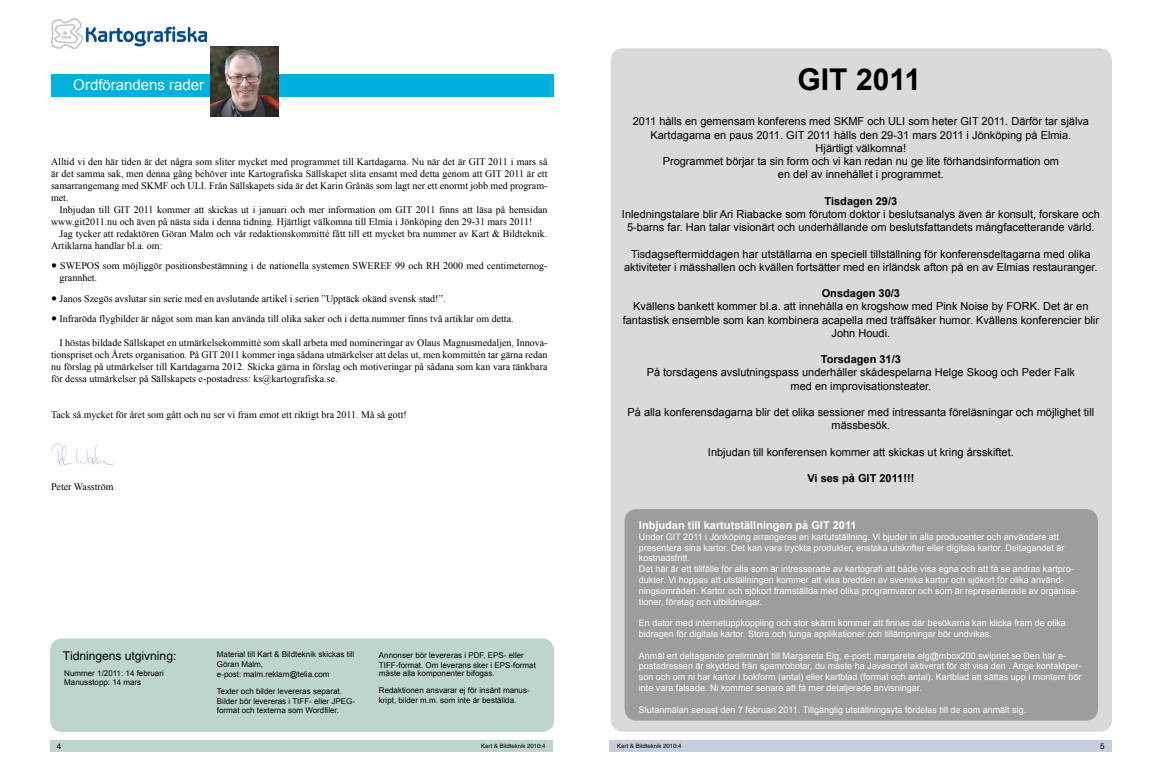
<style>
.page{position:relative;width:1163px;height:780px;background:#fff}
.page>*{position:absolute;margin:0;border:0;box-sizing:border-box;transform-origin:0 0}
.t1{font:700 30px "Arial";color:#000}
.t2{font:15px "Arial";color:#fff}
.t3{font:12px "Helvetica";color:#000}
.t4{font:11px/13.2px "Arial";color:#000;text-align:center}
.t5{font:700 11px "Arial";color:#000}
.t6{font:700 11px "Arial";color:#fff}
.t7{font:10px/12px "Times New Roman";color:#000}
.t8{font:9px/10.8px "Arial";color:#fff}
.t9{font:8px/9.6px "Arial";color:#000}
.t10{font:8px "Helvetica";color:#000}
.t11{font:6px "Helvetica";color:#000}
.s1{font-size:17px}
</style>
<div class="page">
<div style="left:610px;top:48px;width:501px;height:683px;background:#d9dadb;border-radius:12px"></div>
<div style="left:50px;top:739px;width:502px;height:12px;background:#bed5cc"></div>
<div style="left:50px;top:638px;width:504px;height:94px;background:#bed5cc;border-radius:12px"></div>
<img style="left:51px;top:18px;width:155px;height:30px">
<div style="left:51px;top:74px;width:502px;height:22px;background:#00b1e0"></div>
<div style="left:609px;top:739px;width:502px;height:12px;background:#c5cddf"></div>
<img style="left:211px;top:47px;width:67px;height:69px">
<img style="left:51px;top:443px;width:63px;height:23px">
<div style="left:624px;top:509px;width:473px;height:211px;background:#9c9d9e;border-radius:12px"></div>
<h2 class="t2" style="left:73px;top:75px;width:132px">Ordförandens rader</h2>
<p class="t7" style="left:51px;top:155px;width:498px;text-align:justify">Alltid vi den här tiden är det några som sliter mycket med programmet till Kartdagarna. Nu när det är GIT 2011 i mars så är det samma sak, men denna gång behöver inte Kartografiska Sällskapet slita ensamt med detta genom att GIT 2011 är ett samarrangemang med SKMF och ULI. Från Sällskapets sida är det Karin Grånäs som lagt ner ett enormt jobb med program&shy;met.</p>
<p class="t7" style="left:51px;top:203px;width:498px;text-indent:9px">Inbjudan till GIT 2011 kommer att skickas ut i januari och mer information om GIT 2011 finns att läsa på hemsidan www.git2011.nu och även på nästa sida i denna tidning. Hjärtligt välkomna till Elmia i Jönköping den 29-31 mars 2011!</p>
<p class="t7" style="left:51px;top:227px;width:498px;text-indent:9px">Jag tycker att redaktören Göran Malm och vår redaktionskommitté fått till ett mycket bra nummer av Kart &amp; Bildteknik.<br>Artiklarna handlar bl.a. om:</p>
<p class="t7" style="left:60px;top:260px;width:489px;text-indent:-9px"><span class="s1">•</span> SWEPOS som möjliggör positionsbestämning i de nationella systemen SWEREF 99 och RH 2000 med centimeternog&shy;grannhet.</p>
<p class="t7" style="left:51px;top:292px;width:396px"><span class="s1">•</span> Janos Szegös avslutar sin serie med en avslutande artikel i serien ”Upptäck okänd svensk stad!”.</p>
<p class="t7" style="left:51px;top:312px;width:464px"><span class="s1">•</span> Infraröda flygbilder är något som man kan använda till olika saker och i detta nummer finns två artiklar om detta.</p>
<p class="t7" style="left:51px;top:336px;width:498px;text-align:justify;text-indent:9px">I höstas bildade Sällskapet en utmärkelsekommitté som skall arbeta med nomineringar av Olaus Magnusmedaljen, Innova&shy;tionspriset och Årets organisation. På GIT 2011 kommer inga sådana utmärkelser att delas ut, men kommittén tar gärna redan nu förslag på utmärkelser till Kartdagarna 2012. Skicka gärna in förslag och motiveringar på sådana som kan vara tänkbara för dessa utmärkelser på Sällskapets e-postadress: ks@kartografiska.se.</p>
<p class="t7" style="left:51px;top:408px;width:357px">Tack så mycket för året som gått och nu ser vi fram emot ett riktigt bra 2011. Må så gott!</p>
<p class="t7" style="left:51px;top:480px;width:64px">Peter Wasström</p>
<p class="t3" style="left:63px;top:648px;width:115px">Tidningens utgivning:</p>
<p class="t9" style="left:64px;top:668px;width:101px">Nummer 1/2011: 14 februari<br>Manusstopp: 14 mars</p>
<p class="t9" style="left:217px;top:650px;width:139px">Material till Kart &amp; Bildteknik skickas till<br>Göran Malm,<br>e-post: malm.reklam@telia.com</p>
<p class="t9" style="left:217px;top:686px;width:140px">Texter och bilder levereras separat.<br>Bilder bör levereras i TIFF- eller JPEG&shy;format och texterna som Wordfiler.</p>
<p class="t9" style="left:379px;top:650px;width:158px">Annonser bör levereras i PDF, EPS- eller<br>TIFF-format. Om leverans sker i EPS-format</p>
<p class="t9" style="left:379px;top:664px;width:152px;line-height:17.6px">måste alla komponenter bifogas.<br>Redaktionen ansvarar ej för insänt manus-</p>
<p class="t9" style="left:379px;top:695px;width:139px">kript, bilder m.m. som inte är beställda.</p>
<p class="t10" style="left:57px;top:741px;width:6px">4</p>
<p class="t11" style="left:481px;top:742px;width:66px">Kart &amp; Bildteknik 2010:4</p>
<h1 class="t1" style="left:797px;top:60px;width:125px">GIT 2011</h1>
<p class="t4" style="left:632px;top:115px;width:458px">2011 hålls en gemensam konferens med SKMF och ULI som heter GIT 2011. Därför tar själva Kartdagarna en paus 2011. GIT 2011 hålls den 29-31 mars 2011 i Jönköping på Elmia.<br>Hjärtligt välkomna!<br>Programmet börjar ta sin form och vi kan redan nu ge lite förhandsinformation om<br>en del av innehållet i programmet.</p>
<p class="t5" style="left:824px;top:193px;width:74px">Tisdagen 29/3</p>
<p class="t4" style="left:622px;top:207px;width:479px">Inledningstalare blir Ari Riabacke som förutom doktor i beslutsanalys även är konsult, forskare och<br>5-barns far. Han talar visionärt och underhållande om beslutsfattandets mångfacetterande värld.</p>
<p class="t4" style="left:624px;top:247px;width:475px">Tisdagseftermiddagen har utställarna en speciell tillställning för konferensdeltagarna med olika aktiviteter i mässhallen och kvällen fortsätter med en irländsk afton på en av Elmias restauranger.</p>
<p class="t5" style="left:821px;top:286px;width:80px">Onsdagen 30/3</p>
<p class="t4" style="left:622px;top:300px;width:478px">Kvällens bankett kommer bl.a. att innehålla en krogshow med Pink Noise by FORK. Det är en fantastisk ensemble som kan kombinera acapella med träffsäker humor. Kvällens konferencier blir<br>John Houdi.</p>
<p class="t5" style="left:820px;top:352px;width:81px">Torsdagen 31/3</p>
<p class="t4" style="left:646px;top:366px;width:429px">På torsdagens avslutningspass underhåller skådespelarna Helge Skoog och Peder Falk med en improvisationsteater.</p>
<p class="t4" style="left:627px;top:405px;width:468px">På alla konferensdagarna blir det olika sessioner med intressanta föreläsningar och möjlighet till mässbesök.</p>
<p class="t4" style="left:707px;top:445px;width:307px">Inbjudan till konferensen kommer att skickas ut kring årsskiftet.</p>
<p class="t5" style="left:807px;top:471px;width:108px">Vi ses på GIT 2011!!!</p>
<p class="t6" style="left:639px;top:517px;width:219px">Inbjudan till kartutställningen på GIT 2011</p>
<p class="t8" style="left:639px;top:531px;width:441px">Under GIT 2011 i Jönköping arrangeras en kartutställning. Vi bjuder in alla producenter och användare att presentera sina kartor. Det kan vara tryckta produkter, enstaka utskrifter eller digitala kartor. Deltagandet är kostnadsfritt.<br>Det här är ett tillfälle för alla som är intresserade av kartografi att både visa egna och att få se andras kartpro&shy;dukter. Vi hoppas att utställningen kommer att visa bredden av svenska kartor och sjökort för olika använd&shy;ningsområden. Kartor och sjökort framställda med olika programvaror och som är representerade av organisa&shy;tioner, företag och utbildningar.</p>
<p class="t8" style="left:639px;top:617px;width:428px">En dator med internetuppkoppling och stor skärm kommer att finnas där besökarna kan klicka fram de olika bidragen för digitala kartor. Stora och tunga applikationer och tillämpningar bör undvikas.</p>
<p class="t8" style="left:639px;top:650px;width:444px">Anmäl ert deltagande preliminärt till Margareta Elg, e-post: margareta.elg@mbox200.swipnet.se Den här e&shy;postadressen är skyddad från spamrobotar, du måste ha Javascript aktiverat för att visa den . Ange kontaktper&shy;son och om ni har kartor i bokform (antal) eller kartblad (format och antal). Kartblad att sättas upp i montern bör inte vara falsade. Ni kommer senare att få mer detaljerade anvisningar.</p>
<p class="t8" style="left:639px;top:704px;width:389px">Slutanmälan senast den 7 februari 2011. Tillgänglig utställningsyta fördelas till de som anmält sig.</p>
<p class="t11" style="left:617px;top:742px;width:66px">Kart &amp; Bildteknik 2010:4</p>
<p class="t10" style="left:1099px;top:741px;width:6px">5</p>
</div>
